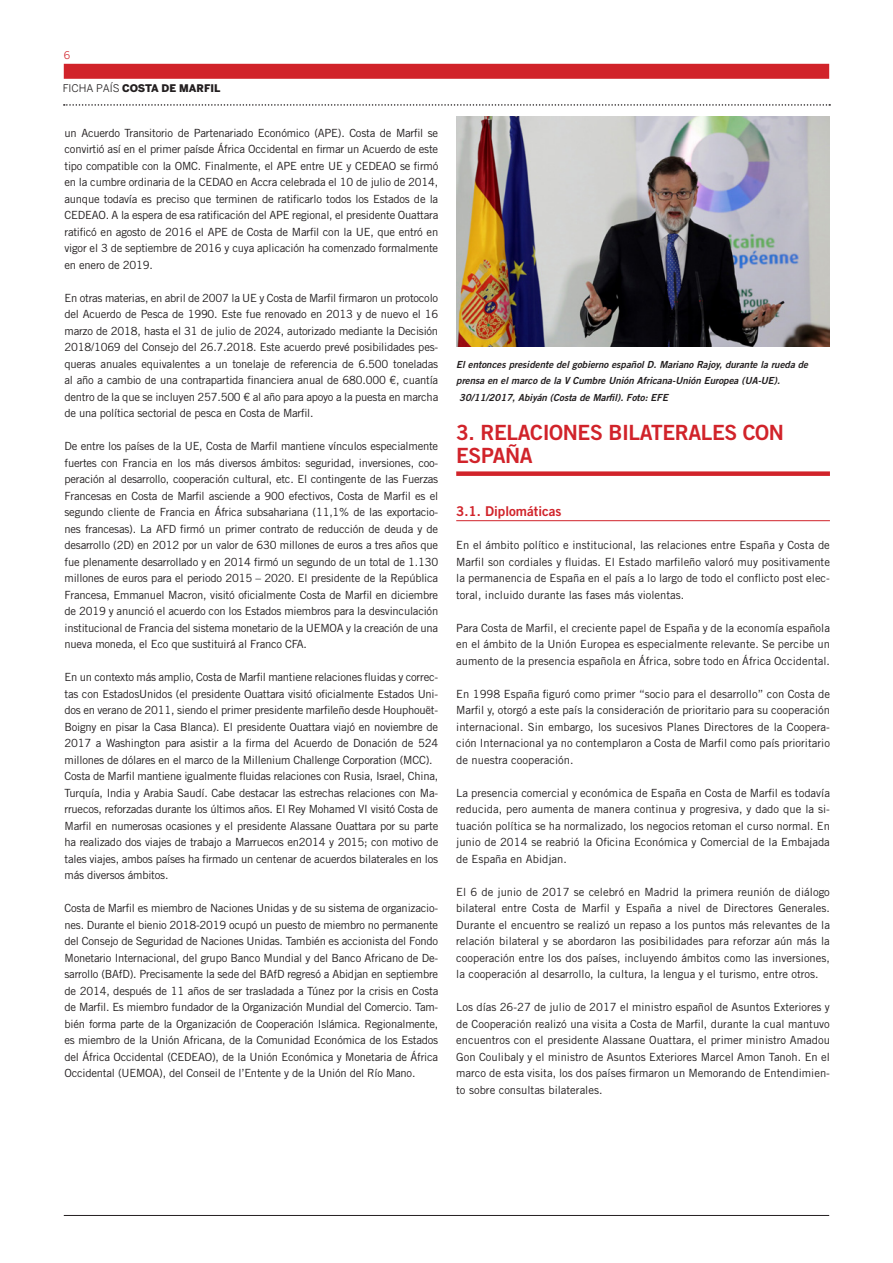
<style>
.page{position:relative;width:893px;height:1263px;background:#fff}
.page>*{position:absolute;margin:0;border:0;box-sizing:border-box;transform-origin:0 0}
.TITULO_1º_NIVEL{font:21px/22.5px "Trade Gothic LT Std Bd 2";letter-spacing:-.02em;color:#d1232a}
.TITULO_2º_NIVEL{font:13.5px "Trade Gothic LT Std Bd 2";color:#d1232a}
.TEXTO_NORMAL{font:11.25px/16.5px "Trade Gothic LT Std";letter-spacing:-.01em;color:#231f20;text-align:justify}
.t1{font:900 10.5px "Benton Sans";color:#231f20}
.t2{font:10.5px "Benton Sans";color:#d1232a}
.TEXTO_PIE_DE_FOTO{font:9.75px/16.5px "Trade Gothic LT Std Bd 2 Obl";color:#231f20}
.s1{font-weight:400}
</style>
<div class="page">
<div style="left:64px;top:64px;width:765px;height:15px;background:#d1232a"></div>
<hr style="left:64px;top:1215px;width:765px;height:1px;background:#231f20">
<svg style="left:64px;top:104px;width:766px;height:2px"></svg>
<div style="left:456px;top:471px;width:374px;height:5px;background:#d1232a"></div>
<hr style="left:456px;top:520px;width:374px;height:1px;background:#d1232a">
<img style="left:456px;top:117px;width:374px;height:229px">
<p class="t2" style="left:64px;top:49px;width:8px">6</p>
<p class="t1" style="left:63px;top:82px;width:159px"><span class="s1">FICHA PAÍS</span> COSTA DE MARFIL</p>
<p class="TEXTO_NORMAL" style="left:65px;top:124px;width:375px">un Acuerdo Transitorio de Partenariado Económico (APE). Costa de Marfil se convirtió así en el primer paísde África Occidental en firmar un Acuerdo de este tipo compatible con la OMC. Finalmente, el APE entre UE y CEDEAO se firmó en la cumbre ordinaria de la CEDAO en Accra celebrada el 10 de julio de 2014, aunque todavía es preciso que terminen de ratificarlo todos los Estados de la CEDEAO. A la espera de esa ratificación del APE regional, el presidente Ouattara ratificó en agosto de 2016 el APE de Costa de Marfil con la UE, que entró en vigor el 3 de septiembre de 2016 y cuya aplicación ha comenzado formalmente en enero de 2019.</p>
<p class="TEXTO_NORMAL" style="left:65px;top:289px;width:375px">En otras materias, en abril de 2007 la UE y Costa de Marfil firmaron un protocolo del Acuerdo de Pesca de 1990. Este fue renovado en 2013 y de nuevo el 16 marzo de 2018, hasta el 31 de julio de 2024, autorizado mediante la Decisión 2018/1069 del Consejo del 26.7.2018. Este acuerdo prevé posibilidades pes&shy;queras anuales equivalentes a un tonelaje de referencia de 6.500 toneladas al año a cambio de una contrapartida financiera anual de 680.000 €, cuantía dentro de la que se incluyen 257.500 € al año para apoyo a la puesta en marcha de una política sectorial de pesca en Costa de Marfil.</p>
<p class="TEXTO_NORMAL" style="left:65px;top:438px;width:375px">De entre los países de la UE, Costa de Marfil mantiene vínculos especialmente fuertes con Francia en los más diversos ámbitos: seguridad, inversiones, coo&shy;peración al desarrollo, cooperación cultural, etc. El contingente de las Fuerzas Francesas en Costa de Marfil asciende a 900 efectivos, Costa de Marfil es el segundo cliente de Francia en África subsahariana (11,1% de las exportacio&shy;nes francesas). La AFD firmó un primer contrato de reducción de deuda y de desarrollo (2D) en 2012 por un valor de 630 millones de euros a tres años que fue plenamente desarrollado y en 2014 firmó un segundo de un total de 1.130 millones de euros para el periodo 2015 – 2020. El presidente de la República Francesa, Emmanuel Macron, visitó oficialmente Costa de Marfil en diciembre de 2019 y anunció el acuerdo con los Estados miembros para la desvinculación institucional de Francia del sistema monetario de la UEMOA y la creación de una nueva moneda, el Eco que sustituirá al Franco CFA.</p>
<p class="TEXTO_NORMAL" style="left:65px;top:669px;width:375px">En un contexto más amplio, Costa de Marfil mantiene relaciones fluidas y correc&shy;tas con EstadosUnidos (el presidente Ouattara visitó oficialmente Estados Uni&shy;dos en verano de 2011, siendo el primer presidente marfileño desde Houphouët-Boigny en pisar la Casa Blanca). El presidente Ouattara viajó en noviembre de 2017 a Washington para asistir a la firma del Acuerdo de Donación de 524 millones de dólares en el marco de la Millenium Challenge Corporation (MCC).</p>
<p class="TEXTO_NORMAL" style="left:65px;top:768px;width:375px">Costa de Marfil mantiene igualmente fluidas relaciones con Rusia, Israel, China, Turquía, India y Arabia Saudí. Cabe destacar las estrechas relaciones con Ma&shy;rruecos, reforzadas durante los últimos años. El Rey Mohamed VI visitó Costa de Marfil en numerosas ocasiones y el presidente Alassane Ouattara por su parte ha realizado dos viajes de trabajo a Marruecos en2014 y 2015; con motivo de tales viajes, ambos países ha firmado un centenar de acuerdos bilaterales en los más diversos ámbitos.</p>
<p class="TEXTO_NORMAL" style="left:65px;top:900px;width:375px">Costa de Marfil es miembro de Naciones Unidas y de su sistema de organizacio&shy;nes. Durante el bienio 2018-2019 ocupó un puesto de miembro no permanente del Consejo de Seguridad de Naciones Unidas. También es accionista del Fondo Monetario Internacional, del grupo Banco Mundial y del Banco Africano de De&shy;sarrollo (BAfD). Precisamente la sede del BAfD regresó a Abidjan en septiembre de 2014, después de 11 años de ser trasladada a Túnez por la crisis en Costa de Marfil. Es miembro fundador de la Organización Mundial del Comercio. Tam&shy;bién forma parte de la Organización de Cooperación Islámica. Regionalmente, es miembro de la Unión Africana, de la Comunidad Económica de los Estados del África Occidental (CEDEAO), de la Unión Económica y Monetaria de África Occidental (UEMOA), del Conseil de l’Entente y de la Unión del Río Mano.</p>
<p class="TEXTO_PIE_DE_FOTO" style="left:456px;top:356px;width:353px">El entonces presidente del gobierno español D. Mariano Rajoy, durante la rueda de prensa en el marco de la V Cumbre Unión Africana-Unión Europea (UA-UE).</p>
<p class="TEXTO_PIE_DE_FOTO" style="left:459px;top:389px;width:210px">30/11/2017, Abiyán (Costa de Marfil). Foto: EFE</p>
<p class="TITULO_1º_NIVEL" style="left:456px;top:421px;width:329px">3. RELACIONES BILATERALES CON<br>ESPAÑA</p>
<p class="TITULO_2º_NIVEL" style="left:456px;top:503px;width:107px">3.1. Diplomáticas</p>
<p class="TEXTO_NORMAL" style="left:456px;top:537px;width:375px">En el ámbito político e institucional, las relaciones entre España y Costa de Marfil son cordiales y fluidas. El Estado marfileño valoró muy positivamente la permanencia de España en el país a lo largo de todo el conflicto post elec&shy;toral, incluido durante las fases más violentas.</p>
<p class="TEXTO_NORMAL" style="left:456px;top:619px;width:375px">Para Costa de Marfil, el creciente papel de España y de la economía española en el ámbito de la Unión Europea es especialmente relevante. Se percibe un aumento de la presencia española en África, sobre todo en África Occidental.</p>
<p class="TEXTO_NORMAL" style="left:456px;top:685px;width:375px">En 1998 España figuró como primer “socio para el desarrollo” con Costa de Marfil y, otorgó a este país la consideración de prioritario para su cooperación internacional. Sin embargo, los sucesivos Planes Directores de la Coopera&shy;ción Internacional ya no contemplaron a Costa de Marfil como país prioritario de nuestra cooperación.</p>
<p class="TEXTO_NORMAL" style="left:456px;top:784px;width:375px">La presencia comercial y económica de España en Costa de Marfil es todavía reducida, pero aumenta de manera continua y progresiva, y dado que la si&shy;tuación política se ha normalizado, los negocios retoman el curso normal. En junio de 2014 se reabrió la Oficina Económica y Comercial de la Embajada de España en Abidjan.</p>
<p class="TEXTO_NORMAL" style="left:456px;top:883px;width:375px">El 6 de junio de 2017 se celebró en Madrid la primera reunión de diálogo bilateral entre Costa de Marfil y España a nivel de Directores Generales.<br>Durante el encuentro se realizó un repaso a los puntos más relevantes de la relación bilateral y se abordaron las posibilidades para reforzar aún más la cooperación entre los dos países, incluyendo ámbitos como las inversiones, la cooperación al desarrollo, la cultura, la lengua y el turismo, entre otros.</p>
<p class="TEXTO_NORMAL" style="left:456px;top:999px;width:375px">Los días 26-27 de julio de 2017 el ministro español de Asuntos Exteriores y de Cooperación realizó una visita a Costa de Marfil, durante la cual mantuvo encuentros con el presidente Alassane Ouattara, el primer ministro Amadou Gon Coulibaly y el ministro de Asuntos Exteriores Marcel Amon Tanoh. En el marco de esta visita, los dos países firmaron un Memorando de Entendimien&shy;to sobre consultas bilaterales.</p>
</div>
